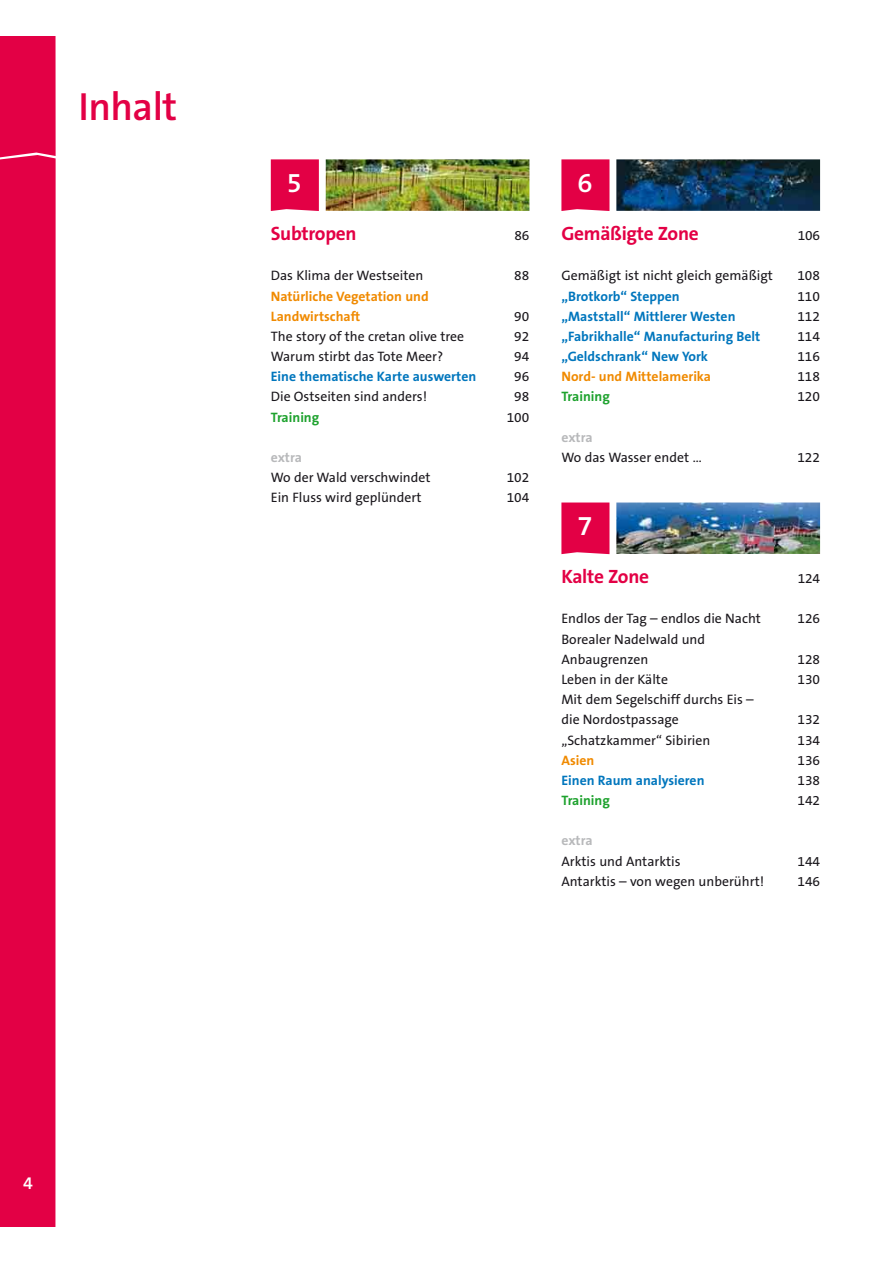
<style>
.page{position:relative;width:893px;height:1263px;background:#fff}
.page>*{position:absolute;margin:0;border:0;box-sizing:border-box;transform-origin:0 0}
.t1{font:600 39.6px "The Sans B6";letter-spacing:-.015em;color:#e30045}
.t2{font:600 27.45px "The Sans B6";color:#fff}
.t3{font:700 19.35px "The Sans B7";letter-spacing:-.015em;color:#e30045}
.t4{font:600 17.7px "The Sans B6";color:#fff}
.t5{font:13.65px/20.2px "The Sans B5 Plain";color:#1a171c}
.t6{font:700 13.65px "The Sans B7";color:#0076bd}
.t7{font:700 13.65px/20.2px "The Sans B7";color:#f08a00}
.t8{font:700 13.65px "The Sans B7";color:#1ea22e}
.t9{font:700 13.65px "The Sans B7";letter-spacing:-.005em;color:#b8b9bb}
</style>
<div class="page">
<div style="left:561px;top:159px;width:48px;height:52px;background:#e30045"></div>
<img style="left:616px;top:159px;width:204px;height:52px">
<div style="left:561px;top:503px;width:48px;height:51px;background:#e30045"></div>
<img style="left:616px;top:503px;width:204px;height:51px">
<div style="left:271px;top:159px;width:48px;height:52px;background:#e30045"></div>
<img style="left:326px;top:159px;width:203px;height:52px">
<div style="left:0;top:37px;width:56px;height:118px;background:#e30045"></div>
<div style="left:0;top:155px;width:56px;height:1071px;background:#e30045"></div>
<h1 class="t1" style="left:78px;top:86px;width:100px">Inhalt</h1>
<h2 class="t2" style="left:287px;top:168px;width:17px">5</h2>
<h3 class="t3" style="left:271px;top:226px;width:87px">Subtropen</h3>
<p class="t5" style="left:514px;top:226px;width:16px">86</p>
<p class="t5" style="left:271px;top:267px;width:154px">Das Klima der Westseiten</p>
<p class="t5" style="left:514px;top:267px;width:17px">88</p>
<p class="t7" style="left:271px;top:287px;width:159px">Natürliche Vegetation und<br>Landwirtschaft</p>
<p class="t5" style="left:514px;top:307px;width:17px">90</p>
<p class="t5" style="left:271px;top:327px;width:195px">The story of the cretan olive tree</p>
<p class="t5" style="left:514px;top:327px;width:17px">92</p>
<p class="t5" style="left:271px;top:347px;width:174px">Warum stirbt das Tote Meer?</p>
<p class="t5" style="left:514px;top:347px;width:17px">94</p>
<p class="t6" style="left:271px;top:371px;width:207px">Eine thematische Karte auswerten</p>
<p class="t5" style="left:514px;top:368px;width:17px">96</p>
<p class="t5" style="left:271px;top:388px;width:158px">Die Ostseiten sind anders!</p>
<p class="t5" style="left:514px;top:388px;width:17px">98</p>
<p class="t8" style="left:271px;top:412px;width:50px">Training</p>
<p class="t5" style="left:507px;top:408px;width:24px">100</p>
<p class="t9" style="left:271px;top:452px;width:33px">extra</p>
<p class="t5" style="left:271px;top:469px;width:161px">Wo der Wald verschwindet</p>
<p class="t5" style="left:507px;top:469px;width:24px">102</p>
<p class="t5" style="left:271px;top:489px;width:152px">Ein Fluss wird geplündert</p>
<p class="t5" style="left:507px;top:489px;width:24px">104</p>
<h2 class="t2" style="left:577px;top:168px;width:17px">6</h2>
<h3 class="t3" style="left:561px;top:226px;width:139px">Gemäßigte Zone</h3>
<p class="t5" style="left:798px;top:226px;width:24px">106</p>
<p class="t5" style="left:561px;top:267px;width:213px">Gemäßigt ist nicht gleich gemäßigt</p>
<p class="t5" style="left:797px;top:267px;width:24px">108</p>
<p class="t6" style="left:561px;top:291px;width:120px">„Brotkorb“ Steppen</p>
<p class="t5" style="left:797px;top:287px;width:24px">110</p>
<p class="t6" style="left:561px;top:311px;width:176px">„Maststall“ Mittlerer Westen</p>
<p class="t5" style="left:797px;top:307px;width:24px">112</p>
<p class="t6" style="left:561px;top:331px;width:200px">„Fabrikhalle“ Manufacturing Belt</p>
<p class="t5" style="left:797px;top:327px;width:24px">114</p>
<p class="t6" style="left:561px;top:351px;width:148px">„Geldschrank“ New York</p>
<p class="t5" style="left:797px;top:347px;width:24px">116</p>
<p class="t7" style="left:561px;top:368px;width:151px">Nord- und Mittelamerika</p>
<p class="t5" style="left:797px;top:368px;width:24px">118</p>
<p class="t8" style="left:561px;top:392px;width:50px">Training</p>
<p class="t5" style="left:797px;top:388px;width:24px">120</p>
<p class="t9" style="left:561px;top:432px;width:33px">extra</p>
<p class="t5" style="left:561px;top:448px;width:142px">Wo das Wasser endet …</p>
<p class="t5" style="left:797px;top:448px;width:24px">122</p>
<h2 class="t2" style="left:577px;top:511px;width:17px">7</h2>
<h3 class="t3" style="left:561px;top:569px;width:89px">Kalte Zone</h3>
<p class="t5" style="left:798px;top:569px;width:24px">124</p>
<p class="t5" style="left:561px;top:610px;width:201px">Endlos der Tag – endlos die Nacht</p>
<p class="t5" style="left:797px;top:610px;width:24px">126</p>
<p class="t5" style="left:561px;top:630px;width:145px">Borealer Nadelwald und<br>Anbaugrenzen</p>
<p class="t5" style="left:797px;top:650px;width:24px">128</p>
<p class="t5" style="left:561px;top:670px;width:108px">Leben in der Kälte</p>
<p class="t5" style="left:797px;top:670px;width:24px">130</p>
<p class="t5" style="left:561px;top:691px;width:194px">Mit dem Segelschiff durchs Eis – die Nordostpassage</p>
<p class="t5" style="left:797px;top:711px;width:24px">132</p>
<p class="t5" style="left:561px;top:731px;width:150px">„Schatzkammer“ Sibirien</p>
<p class="t5" style="left:797px;top:731px;width:24px">134</p>
<p class="t7" style="left:561px;top:751px;width:34px">Asien</p>
<p class="t5" style="left:797px;top:751px;width:24px">136</p>
<p class="t6" style="left:561px;top:775px;width:145px">Einen Raum analysieren</p>
<p class="t5" style="left:797px;top:771px;width:24px">138</p>
<p class="t8" style="left:561px;top:795px;width:50px">Training</p>
<p class="t5" style="left:797px;top:792px;width:24px">142</p>
<p class="t9" style="left:561px;top:836px;width:33px">extra</p>
<p class="t5" style="left:561px;top:852px;width:121px">Arktis und Antarktis</p>
<p class="t5" style="left:797px;top:852px;width:24px">144</p>
<p class="t5" style="left:561px;top:872px;width:204px">Antarktis – von wegen unberührt!</p>
<p class="t5" style="left:797px;top:872px;width:24px">146</p>
<p class="t4" style="left:23px;top:1173px;width:11px">4</p>
</div>
